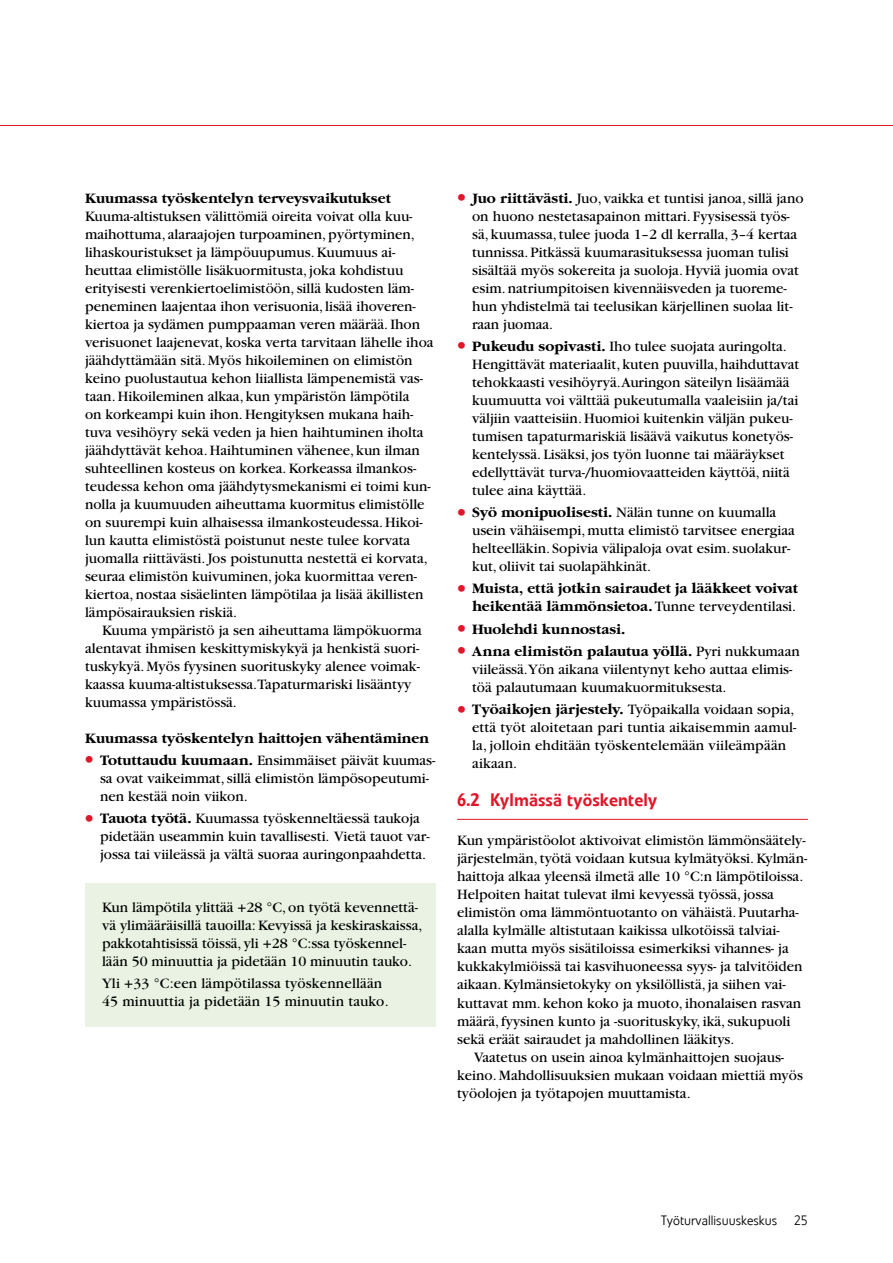
<style>
.page{position:relative;width:893px;height:1263px;background:#fff}
.page>*{position:absolute;margin:0;border:0;box-sizing:border-box;transform-origin:0 0}
.t1{font:500 18px "Veto Com";color:#e21629}
.t2{font:15px/18px "Garamond";color:#000}
.t3{font:700 15px/18px "Garamond";color:#000;text-align:right}
.t4{font:300 13.5px "Veto Com";color:#000}
.s1{font-family:"Futura";font-weight:700;font-stretch:condensed;font-size:18px;color:#e21629}
.s2{font-weight:700}
.s3{font-family:"Futura";font-stretch:condensed;font-size:18px;color:#e21629}
.s4{font-weight:400}
</style>
<div class="page">
<div style="left:85px;top:883px;width:351px;height:144px;background:#eaf3e3"></div>
<hr style="left:0;top:125px;width:893px;height:1px;background:#e21629">
<hr style="left:457px;top:819px;width:351px;height:1px;background:#e21629">
<p class="t3" style="left:85px;top:189px;width:307px">Kuumassa työskentelyn terveysvaikutukset</p>
<p class="t2" style="left:85px;top:207px;width:350px">Kuuma-altistuksen välittömiä oireita voivat olla kuu&shy;maihottuma, alaraajojen turpoaminen, pyörtyminen, lihaskouristukset ja lämpöuupumus. Kuumuus ai&shy;heuttaa elimistölle lisäkuormitusta, joka kohdistuu erityisesti verenkiertoelimistöön, sillä kudosten läm&shy;peneminen laajentaa ihon verisuonia, lisää ihoveren&shy;kiertoa ja sydämen pumppaaman veren määrää. Ihon verisuonet laajenevat, koska verta tarvitaan lähelle ihoa jäähdyttämään sitä. Myös hikoileminen on elimistön keino puolustautua kehon liiallista lämpenemistä vas&shy;taan. Hikoileminen alkaa, kun ympäristön lämpötila<br>on korkeampi kuin ihon. Hengityksen mukana haih&shy;tuva vesihöyry sekä veden ja hien haihtuminen iholta jäähdyttävät kehoa. Haihtuminen vähenee, kun ilman suhteellinen kosteus on korkea. Korkeassa ilmankos&shy;teudessa kehon oma jäähdytysmekanismi ei toimi kun&shy;nolla ja kuumuuden aiheuttama kuormitus elimistölle on suurempi kuin alhaisessa ilmankosteudessa. Hikoi&shy;lun kautta elimistöstä poistunut neste tulee korvata juomalla riittävästi. Jos poistunutta nestettä ei korvata, seuraa elimistön kuivuminen, joka kuormittaa veren&shy;kiertoa, nostaa sisäelinten lämpötilaa ja lisää äkillisten lämpösairauksien riskiä.</p>
<p class="t2" style="left:85px;top:621px;width:338px;text-indent:17px">Kuuma ympäristö ja sen aiheuttama lämpökuorma alentavat ihmisen keskittymiskykyä ja henkistä suori&shy;tuskykyä. Myös fyysinen suorituskyky alenee voimak&shy;kaassa kuuma-altistuksessa.Tapaturmariski lisääntyy kuumassa ympäristössä.</p>
<p class="t3" style="left:85px;top:729px;width:346px">Kuumassa työskentelyn haittojen vähentäminen</p>
<p class="t2" style="left:100px;top:751px;width:337px;text-indent:-14px"><span class="s1">•</span> <span class="s2">Totuttaudu kuumaan.</span> Ensimmäiset päivät kuumas&shy;sa ovat vaikeimmat, sillä elimistön lämpösopeutumi&shy;nen kestää noin viikon.</p>
<p class="t2" style="left:100px;top:810px;width:331px;text-indent:-14px"><span class="s1">•</span> <span class="s2">Tauota työtä.</span> Kuumassa työskenneltäessä taukoja pidetään useammin kuin tavallisesti. Vietä tauot var&shy;jossa tai viileässä ja vältä suoraa auringonpaahdetta.</p>
<p class="t2" style="left:102px;top:898px;width:322px">Kun lämpötila ylittää +28 °C, on työtä kevennettä&shy;vä ylimääräisillä tauoilla: Kevyissä ja keskiraskaissa, pakkotahtisissä töissä, yli +28 °C:ssa työskennel&shy;lään 50 minuuttia ja pidetään 10 minuutin tauko.</p>
<p class="t2" style="left:102px;top:974px;width:288px">Yli +33 °C:een lämpötilassa työskennellään<br>45 minuuttia ja pidetään 15 minuutin tauko.</p>
<p class="t2" style="left:472px;top:189px;width:333px;text-indent:-14px"><span class="s1">•</span> <span class="s2">Juo riittävästi.</span> Juo, vaikka et tuntisi janoa, sillä jano on huono nestetasapainon mittari. Fyysisessä työs&shy;sä, kuumassa, tulee juoda 1–2 dl kerralla, 3–4 kertaa tunnissa. Pitkässä kuumarasituksessa juoman tulisi sisältää myös sokereita ja suoloja. Hyviä juomia ovat esim. natriumpitoisen kivennäisveden ja tuoreme&shy;hun yhdistelmä tai teelusikan kärjellinen suolaa lit&shy;raan juomaa.</p>
<p class="t2" style="left:472px;top:337px;width:329px;text-indent:-14px"><span class="s1">•</span> <span class="s2">Pukeudu sopivasti.</span> Iho tulee suojata auringolta.<br>Hengittävät materiaalit, kuten puuvilla, haihduttavat tehokkaasti vesihöyryä.Auringon säteilyn lisäämää kuumuutta voi välttää pukeutumalla vaaleisiin ja/tai väljiin vaatteisiin. Huomioi kuitenkin väljän pukeu&shy;tumisen tapaturmariskiä lisäävä vaikutus konetyös&shy;kentelyssä. Lisäksi, jos työn luonne tai määräykset edellyttävät turva-/huomiovaatteiden käyttöä, niitä tulee aina käyttää.</p>
<p class="t2" style="left:472px;top:504px;width:324px;text-indent:-14px"><span class="s1">•</span> <span class="s2">Syö monipuolisesti.</span> Nälän tunne on kuumalla usein vähäisempi, mutta elimistö tarvitsee energiaa helteelläkin. Sopivia välipaloja ovat esim. suolakur&shy;kut, oliivit tai suolapähkinät.</p>
<p class="t3" style="left:458px;top:580px;width:342px"><span class="s3">•</span> Muista, että jotkin sairaudet ja lääkkeet voivat heikentää lämmönsietoa. <span class="s4">Tunne terveydentilasi.</span></p>
<p class="t3" style="left:458px;top:620px;width:169px"><span class="s3">•</span> Huolehdi kunnostasi.</p>
<p class="t2" style="left:472px;top:642px;width:329px;text-indent:-14px"><span class="s1">•</span> <span class="s2">Anna elimistön palautua yöllä.</span> Pyri nukkumaan viileässä.Yön aikana viilentynyt keho auttaa elimis&shy;töä palautumaan kuumakuormituksesta.</p>
<p class="t2" style="left:472px;top:701px;width:326px;text-indent:-14px"><span class="s1">•</span> <span class="s2">Työaikojen järjestely.</span> Työpaikalla voidaan sopia, että työt aloitetaan pari tuntia aikaisemmin aamul&shy;la, jolloin ehditään työskentelemään viileämpään aikaan.</p>
<p class="t1" style="left:457px;top:789px;width:202px">6.2 Kylmässä työskentely</p>
<p class="t2" style="left:457px;top:832px;width:350px">Kun ympäristöolot aktivoivat elimistön lämmönsäätely-</p>
<p class="t2" style="left:457px;top:850px;width:352px">järjestelmän, työtä voidaan kutsua kylmätyöksi. Kylmän-</p>
<p class="t2" style="left:457px;top:868px;width:348px">haittoja alkaa yleensä ilmetä alle 10 °C:n lämpötiloissa.</p>
<p class="t2" style="left:457px;top:886px;width:318px">Helpoiten haitat tulevat ilmi kevyessä työssä, jossa</p>
<p class="t2" style="left:457px;top:904px;width:343px">elimistön oma lämmöntuotanto on vähäistä. Puutarha-</p>
<p class="t2" style="left:457px;top:922px;width:324px">alalla kylmälle altistutaan kaikissa ulkotöissä talviai-</p>
<p class="t2" style="left:457px;top:940px;width:333px">kaan mutta myös sisätiloissa esimerkiksi vihannes- ja</p>
<p class="t2" style="left:457px;top:958px;width:347px">kukkakylmiöissä tai kasvihuoneessa syys- ja talvitöiden</p>
<p class="t2" style="left:457px;top:976px;width:330px">aikaan. Kylmänsietokyky on yksilöllistä, ja siihen vai-</p>
<p class="t2" style="left:457px;top:994px;width:346px">kuttavat mm. kehon koko ja muoto, ihonalaisen rasvan</p>
<p class="t2" style="left:457px;top:1012px;width:335px">määrä, fyysinen kunto ja -suorituskyky, ikä, sukupuoli</p>
<p class="t2" style="left:457px;top:1030px;width:279px">sekä eräät sairaudet ja mahdollinen lääkitys.</p>
<p class="t2" style="left:474px;top:1048px;width:312px">Vaatetus on usein ainoa kylmänhaittojen suojaus-</p>
<p class="t2" style="left:457px;top:1066px;width:347px">keino. Mahdollisuuksien mukaan voidaan miettiä myös</p>
<p class="t2" style="left:457px;top:1084px;width:235px">työolojen ja työtapojen muuttamista.</p>
<p class="t4" style="left:661px;top:1213px;width:118px">Työturvallisuuskeskus</p>
<p class="t4" style="left:794px;top:1213px;width:15px">25</p>
</div>
